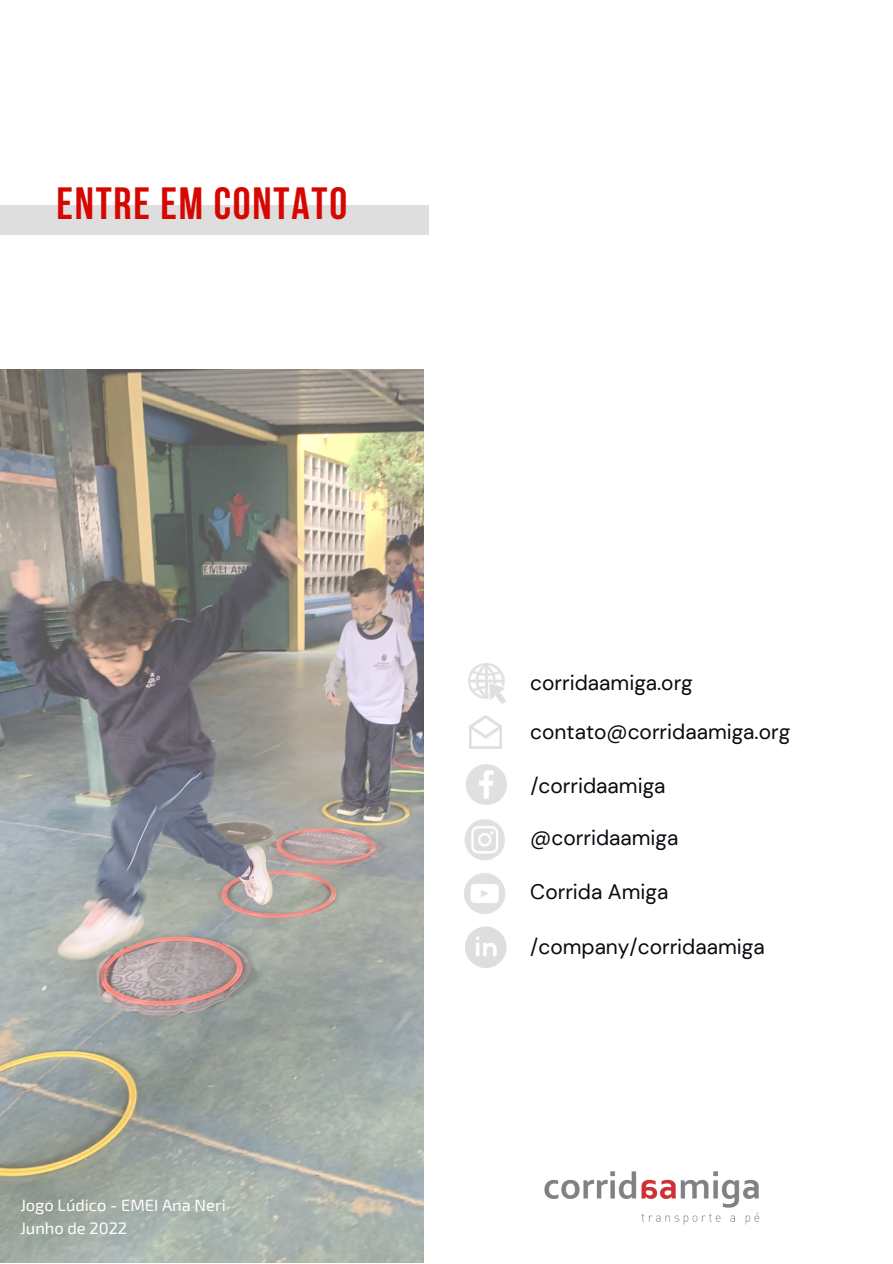
<style>
.page{position:relative;width:893px;height:1264px;background:#fff}
.page>*{position:absolute;margin:0;border:0;box-sizing:border-box;transform-origin:0 0}
.t1{font:700 45px "Bebas Neue";letter-spacing:.04em;color:#d50700}
.t2{font:20.85px "DM Sans";color:#0b0810}
.t3{font:16.5px/22.5px "Exo 2";color:#fff}
</style>
<div class="page">
<img style="left:544px;top:1171px;width:216px;height:54px">
<div style="left:0;top:205px;width:429px;height:29px;background:#dfdede"></div>
<img style="left:465px;top:764px;width:41px;height:41px">
<img style="left:469px;top:715px;width:33px;height:33px">
<img style="left:468px;top:664px;width:37px;height:39px">
<img style="left:464px;top:819px;width:41px;height:41px">
<img style="left:465px;top:873px;width:40px;height:40px">
<svg style="left:465px;top:926px;width:41px;height:42px"></svg>
<img style="left:0;top:369px;width:424px;height:893px">
<h1 class="t1" style="left:56px;top:185px;width:292px">ENTRE EM CONTATO</h1>
<p class="t3" style="left:20px;top:1193px;width:207px">Jogo Lúdico - EMEI Ana Neri<br>Junho de 2022</p>
<p class="t2" style="left:530px;top:669px;width:164px">corridaamiga.org</p>
<p class="t2" style="left:530px;top:718px;width:261px">contato@corridaamiga.org</p>
<p class="t2" style="left:530px;top:772px;width:137px">/corridaamiga</p>
<p class="t2" style="left:530px;top:824px;width:150px">@corridaamiga</p>
<p class="t2" style="left:530px;top:878px;width:140px">Corrida Amiga</p>
<p class="t2" style="left:530px;top:933px;width:236px">/company/corridaamiga</p>
</div>
